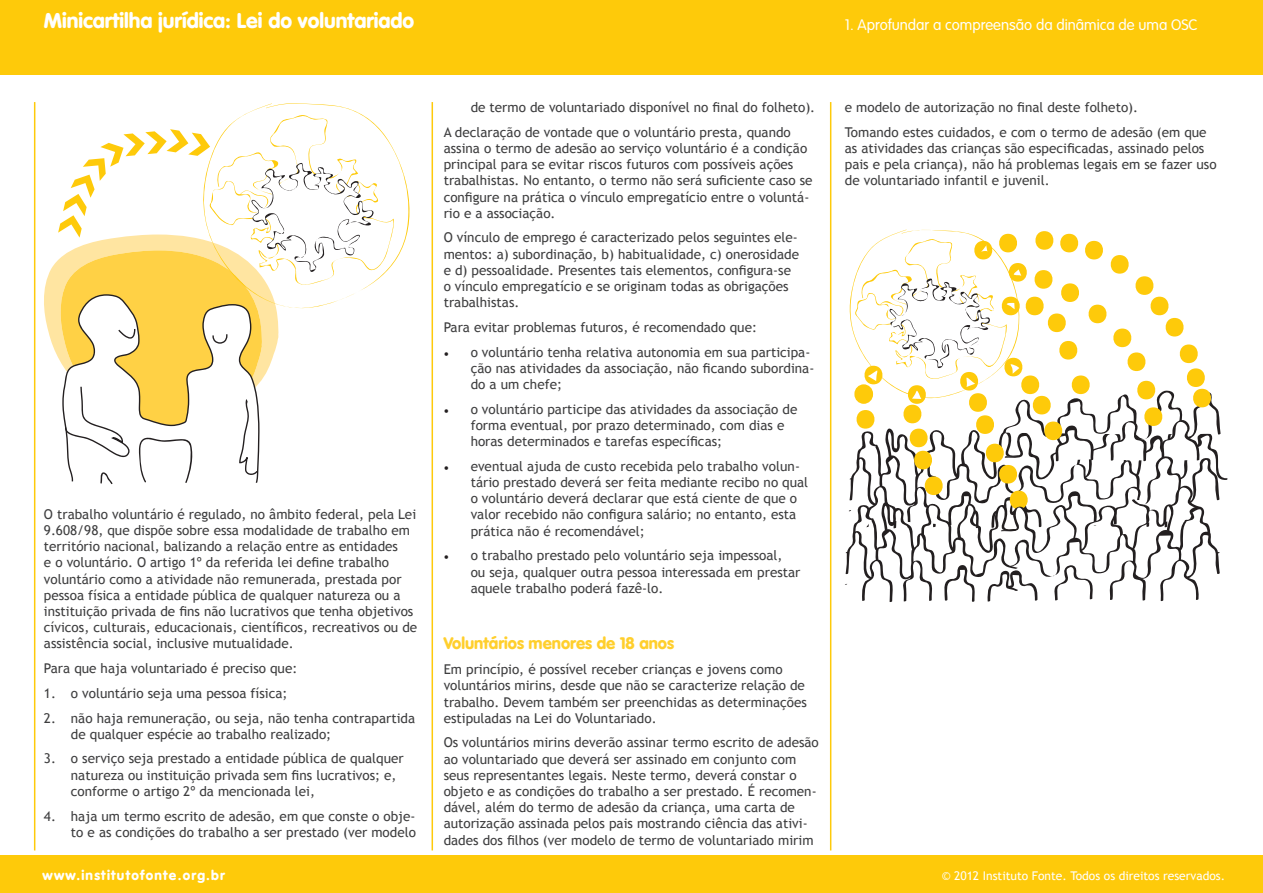
<style>
.page{position:relative;width:1263px;height:893px;background:#fff}
.page>*{position:absolute;margin:0;border:0;box-sizing:border-box;transform-origin:0 0}
.t1{font:900 21px "VAG Rounded";color:#fff}
.t2{font:900 16.5px "VAG Rounded";color:#ffcf2d}
.t3{font:300 15px "VAG Rounded";color:#fff}
.t4{font:13.5px/16.2px "Trebuchet MS";color:#3e3e3f}
.t5{font:900 13.5px "VAG Rounded";letter-spacing:.09em;color:#fff}
.t6{font:12px "Trebuchet MS";color:#fff}
.s1{font-family:"Minion Pro";color:#231f20}
</style>
<div class="page">
<div style="left:0;top:0;width:1263px;height:74px;background:#feca0a"></div>
<div style="left:0;top:856px;width:1263px;height:37px;background:#feca0a"></div>
<hr style="left:34px;top:102px;width:1px;height:748px;background:#feca0a">
<hr style="left:431px;top:102px;width:2px;height:748px;background:#feca0a">
<hr style="left:830px;top:102px;width:1px;height:748px;background:#feca0a">
<svg style="left:245px;top:103px;width:165px;height:160px"></svg>
<svg style="left:44px;top:114px;width:350px;height:370px"></svg>
<svg style="left:845px;top:229px;width:383px;height:373px"></svg>
<p class="t1" style="left:44px;top:8px;width:372px">Minicartilha jurídica: Lei do voluntariado</p>
<p class="t3" style="left:845px;top:16px;width:354px">1. Aprofundar a compreensão da dinâmica de uma OSC</p>
<p class="t4" style="left:44px;top:506px;width:375px">O trabalho voluntário é regulado, no âmbito federal, pela Lei 9.608/98, que dispõe sobre essa modalidade de trabalho em território nacional, balizando a relação entre as entidades<br>e o voluntário. O artigo 1º da referida lei define trabalho voluntário como a atividade não remunerada, prestada por pessoa física a entidade pública de qualquer natureza ou a instituição privada de fins não lucrativos que tenha objetivos cívicos, culturais, educacionais, científicos, recreativos ou de assistência social, inclusive mutualidade.</p>
<p class="t4" style="left:44px;top:660px;width:255px">Para que haja voluntariado é preciso que:</p>
<p class="t4" style="left:44px;top:685px;width:245px">1. o voluntário seja uma pessoa física;</p>
<p class="t4" style="left:71px;top:710px;width:346px;text-indent:-27px">2. não haja remuneração, ou seja, não tenha contrapartida de qualquer espécie ao trabalho realizado;</p>
<p class="t4" style="left:71px;top:751px;width:334px;text-indent:-27px">3. o serviço seja prestado a entidade pública de qualquer natureza ou instituição privada sem fins lucrativos; e, conforme o artigo 2º da mencionada lei,</p>
<p class="t4" style="left:44px;top:808px;width:373px;text-align:right">4. haja um termo escrito de adesão, em que conste o obje&shy;to e as condições do trabalho a ser prestado (ver modelo</p>
<p class="t4" style="left:471px;top:99px;width:346px">de termo de voluntariado disponível no final do folheto).</p>
<p class="t4" style="left:444px;top:124px;width:370px">A declaração de vontade que o voluntário presta, quando assina o termo de adesão ao serviço voluntário é a condição principal para se evitar riscos futuros com possíveis ações trabalhistas. No entanto, o termo não será suficiente caso se configure na prática o vínculo empregatício entre o voluntá&shy;rio e a associação.</p>
<p class="t4" style="left:444px;top:230px;width:357px">O vínculo de emprego é caracterizado pelos seguintes ele&shy;mentos: a) subordinação, b) habitualidade, c) onerosidade e d) pessoalidade. Presentes tais elementos, configura-se o vínculo empregatício e se originam todas as obrigações trabalhistas.</p>
<p class="t4" style="left:444px;top:319px;width:315px">Para evitar problemas futuros, é recomendado que:</p>
<p class="t4" style="left:471px;top:344px;width:345px;text-indent:-27px"><span class="s1">•</span> o voluntário tenha relativa autonomia em sua participa&shy;ção nas atividades da associação, não ficando subordina&shy;do a um chefe;</p>
<p class="t4" style="left:471px;top:401px;width:328px;text-indent:-27px"><span class="s1">•</span> o voluntário participe das atividades da associação de forma eventual, por prazo determinado, com dias e horas determinados e tarefas específicas;</p>
<p class="t4" style="left:471px;top:458px;width:339px;text-indent:-27px"><span class="s1">•</span> eventual ajuda de custo recebida pelo trabalho volun&shy;tário prestado deverá ser feita mediante recibo no qual o voluntário deverá declarar que está ciente de que o valor recebido não configura salário; no entanto, esta prática não é recomendável;</p>
<p class="t4" style="left:471px;top:548px;width:331px;text-indent:-27px"><span class="s1">•</span> o trabalho prestado pelo voluntário seja impessoal, ou seja, qualquer outra pessoa interessada em prestar aquele trabalho poderá fazê-lo.</p>
<p class="t2" style="left:444px;top:634px;width:232px">Voluntários menores de 18 anos</p>
<p class="t4" style="left:444px;top:661px;width:365px">Em princípio, é possível receber crianças e jovens como voluntários mirins, desde que não se caracterize relação de trabalho. Devem também ser preenchidas as determinações estipuladas na Lei do Voluntariado.</p>
<p class="t4" style="left:444px;top:735px;width:377px">Os voluntários mirins deverão assinar termo escrito de adesão ao voluntariado que deverá ser assinado em conjunto com seus representantes legais. Neste termo, deverá constar o objeto e as condições do trabalho a ser prestado. É recomen&shy;dável, além do termo de adesão da criança, uma carta de autorização assinada pelos pais mostrando ciência das ativi&shy;dades dos filhos (ver modelo de termo de voluntariado mirim</p>
<p class="t4" style="left:845px;top:99px;width:295px">e modelo de autorização no final deste folheto).</p>
<p class="t4" style="left:845px;top:124px;width:373px">Tomando estes cuidados, e com o termo de adesão (em que as atividades das crianças são especificadas, assinado pelos pais e pela criança), não há problemas legais em se fazer uso de voluntariado infantil e juvenil.</p>
<p class="t5" style="left:43px;top:867px;width:184px">www.institutofonte.org.br</p>
<p class="t6" style="left:942px;top:869px;width:285px">© 2012 Instituto Fonte. Todos os direitos reservados.</p>
</div>
